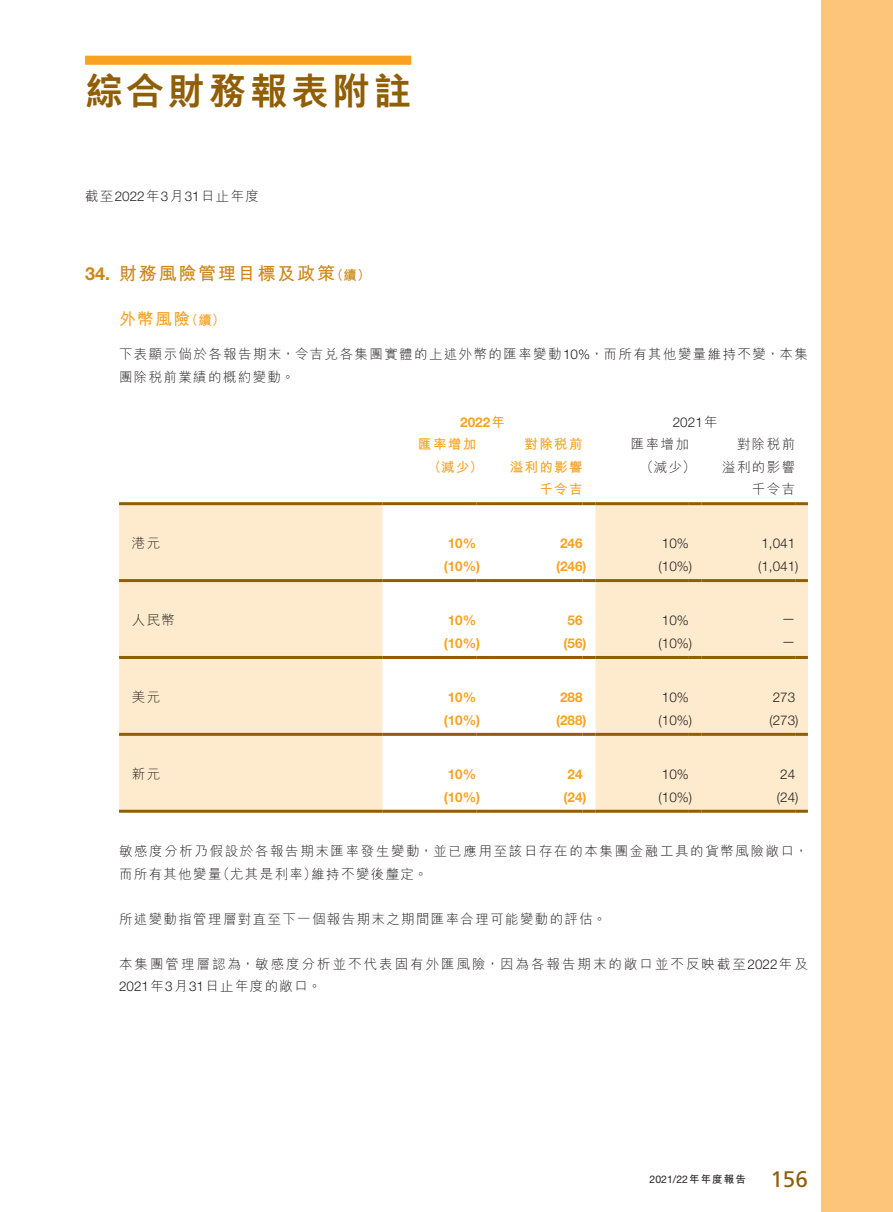
<style>
.page{position:relative;width:893px;height:1212px;background:#fff}
.page>*{position:absolute;margin:0;border:0;box-sizing:border-box;transform-origin:0 0}
.t1{font:800 37.5px "M Hei HK";letter-spacing:.1em;color:#905e04}
.t2{font:22.5px "Frutiger LT Std";color:#905e04}
.t3{font:700 18px "M Hei HK";letter-spacing:.1em;color:#ce8617}
.t4{font:700 18px "Helvetica Neue LT Std";color:#ce8617}
.t5{font:700 16.5px "M Hei HK";color:#f9a221}
.t6{font:300 13.5px/22.5px "M Hei HK";letter-spacing:.105em;color:#231f20}
.t7{font:300 13.5px "Helvetica Neue LT Std";color:#231f20}
.t8{font:700 13.5px "Helvetica Neue LT Std";color:#f9a221}
.t9{font:300 13.5px/22.5px "M Hei HK";letter-spacing:.15em;color:#231f20}
.t10{font:700 13.5px/22.5px "M Hei HK";letter-spacing:.1em;color:#f9a221}
.t11{font:700 13.5px "M Hei HK";color:#ce8617}
.t12{font:10.5px "Helvetica Neue LT Std";color:#231f20}
.s1{font-family:"Helvetica Neue LT Std"}
.s2{font-family:"M Hei HK"}
.s3{font-family:"M Hei HK";font-weight:700}
</style>
<div class="page">
<div style="left:85px;top:56px;width:326px;height:9px;background:#f9a221"></div>
<div style="left:821px;top:0;width:72px;height:1212px;background:#fdc579"></div>
<div style="left:119px;top:505px;width:689px;height:305px;background:#feeacd"></div>
<svg style="left:383px;top:505px;width:212px;height:305px"></svg>
<hr style="left:119px;top:579px;width:264px;height:3px;background:#905e04">
<hr style="left:383px;top:579px;width:93px;height:3px;background:#905e04">
<svg style="left:476px;top:579px;width:13px;height:3px"></svg>
<hr style="left:489px;top:579px;width:94px;height:3px;background:#905e04">
<svg style="left:583px;top:579px;width:12px;height:3px"></svg>
<hr style="left:595px;top:579px;width:94px;height:3px;background:#905e04">
<svg style="left:689px;top:579px;width:13px;height:3px"></svg>
<hr style="left:702px;top:579px;width:93px;height:3px;background:#905e04">
<svg style="left:795px;top:579px;width:13px;height:3px"></svg>
<hr style="left:119px;top:656px;width:264px;height:3px;background:#905e04">
<hr style="left:383px;top:656px;width:93px;height:3px;background:#905e04">
<svg style="left:476px;top:656px;width:13px;height:3px"></svg>
<hr style="left:489px;top:656px;width:94px;height:3px;background:#905e04">
<svg style="left:583px;top:656px;width:12px;height:3px"></svg>
<hr style="left:595px;top:656px;width:94px;height:3px;background:#905e04">
<svg style="left:689px;top:656px;width:13px;height:3px"></svg>
<hr style="left:702px;top:656px;width:93px;height:3px;background:#905e04">
<svg style="left:795px;top:656px;width:13px;height:3px"></svg>
<hr style="left:119px;top:733px;width:264px;height:3px;background:#905e04">
<hr style="left:383px;top:733px;width:93px;height:3px;background:#905e04">
<svg style="left:476px;top:733px;width:13px;height:3px"></svg>
<hr style="left:489px;top:733px;width:94px;height:3px;background:#905e04">
<svg style="left:583px;top:733px;width:12px;height:3px"></svg>
<hr style="left:595px;top:733px;width:94px;height:3px;background:#905e04">
<svg style="left:689px;top:733px;width:13px;height:3px"></svg>
<hr style="left:702px;top:733px;width:93px;height:3px;background:#905e04">
<svg style="left:795px;top:733px;width:13px;height:3px"></svg>
<hr style="left:119px;top:810px;width:264px;height:3px;background:#905e04">
<hr style="left:383px;top:810px;width:93px;height:3px;background:#905e04">
<svg style="left:476px;top:810px;width:13px;height:3px"></svg>
<hr style="left:489px;top:810px;width:94px;height:3px;background:#905e04">
<svg style="left:583px;top:810px;width:12px;height:3px"></svg>
<hr style="left:595px;top:810px;width:94px;height:3px;background:#905e04">
<svg style="left:689px;top:810px;width:13px;height:3px"></svg>
<hr style="left:702px;top:810px;width:93px;height:3px;background:#905e04">
<svg style="left:795px;top:810px;width:13px;height:3px"></svg>
<hr style="left:119px;top:502px;width:264px;height:3px;background:#905e04">
<hr style="left:383px;top:502px;width:93px;height:3px;background:#905e04">
<svg style="left:476px;top:502px;width:13px;height:3px"></svg>
<hr style="left:489px;top:502px;width:94px;height:3px;background:#905e04">
<svg style="left:583px;top:502px;width:12px;height:3px"></svg>
<hr style="left:595px;top:502px;width:94px;height:3px;background:#905e04">
<svg style="left:689px;top:502px;width:13px;height:3px"></svg>
<hr style="left:702px;top:502px;width:93px;height:3px;background:#905e04">
<svg style="left:795px;top:502px;width:13px;height:3px"></svg>
<h1 class="t1" style="left:85px;top:73px;width:328px">綜合財務報表附註</h1>
<p class="t6" style="left:85px;top:184px;width:176px">截至<span class="s1">2022</span>年<span class="s1">3</span>月<span class="s1">31</span>日止年度</p>
<h3 class="t4" style="left:85px;top:262px;width:27px">34.</h3>
<h3 class="t3" style="left:119px;top:260px;width:217px">財務風險管理目標及政策</h3>
<p class="t11" style="left:330px;top:265px;width:42px">（續(</p>
<p class="t5" style="left:119px;top:307px;width:72px">外幣風險</p>
<p class="t6" style="left:119px;top:343px;width:690px">下表顯示倘於各報告期末，令吉兌各集團實體的上述外幣的匯率變動<span class="s1">10%</span>，而所有其他變量維持不變，本集團除稅前業績的概約變動。</p>
<p class="t7" style="left:673px;top:413px;width:46px">2021<span class="s2">年</span></p>
<p class="t10" style="left:185px;top:308px;width:42px">（續(</p>
<p class="t8" style="left:460px;top:413px;width:46px">2022<span class="s2">年</span></p>
<p class="t10" style="left:428px;top:432px;width:57px;text-indent:-9px">匯率增加（減少(</p>
<p class="t10" style="left:510px;top:432px;width:74px;text-align:right">對除稅前溢利的影響</p>
<p class="t6" style="left:640px;top:433px;width:57px;text-indent:-9px">匯率增加（減少(</p>
<p class="t6" style="left:722px;top:433px;width:74px;text-align:right">對除稅前溢利的影響千令吉</p>
<p class="t10" style="left:539px;top:477px;width:45px">千令吉</p>
<p class="t6" style="left:132px;top:532px;width:30px">港元</p>
<p class="t8" style="left:448px;top:535px;width:30px">10%</p>
<p class="t8" style="left:560px;top:535px;width:24px">246</p>
<p class="t7" style="left:662px;top:535px;width:29px">10%</p>
<p class="t7" style="left:761px;top:535px;width:35px">1,041</p>
<p class="t8" style="left:444px;top:558px;width:38px">)10%(</p>
<p class="t8" style="left:556px;top:558px;width:32px">)246(</p>
<p class="t7" style="left:659px;top:558px;width:35px">)10%(</p>
<p class="t7" style="left:758px;top:558px;width:42px">)1,041(</p>
<p class="t6" style="left:132px;top:609px;width:45px">人民幣</p>
<p class="t8" style="left:448px;top:612px;width:30px">10%</p>
<p class="t8" style="left:568px;top:612px;width:17px">56</p>
<p class="t7" style="left:662px;top:612px;width:29px">10%</p>
<p class="t7" style="left:782px;top:610px;width:15px">—</p>
<p class="t8" style="left:444px;top:635px;width:38px">)10%(</p>
<p class="t8" style="left:564px;top:635px;width:25px">)56(</p>
<p class="t7" style="left:659px;top:635px;width:35px">)10%(</p>
<p class="t7" style="left:782px;top:633px;width:15px">—</p>
<p class="t6" style="left:132px;top:686px;width:30px">美元</p>
<p class="t8" style="left:448px;top:689px;width:30px">10%</p>
<p class="t8" style="left:560px;top:689px;width:24px">288</p>
<p class="t7" style="left:662px;top:689px;width:29px">10%</p>
<p class="t7" style="left:773px;top:689px;width:24px">273</p>
<p class="t8" style="left:444px;top:712px;width:38px">)10%(</p>
<p class="t8" style="left:556px;top:712px;width:32px">)288(</p>
<p class="t7" style="left:659px;top:712px;width:35px">)10%(</p>
<p class="t7" style="left:769px;top:712px;width:31px">)273(</p>
<p class="t6" style="left:132px;top:763px;width:30px">新元</p>
<p class="t8" style="left:448px;top:766px;width:30px">10%</p>
<p class="t8" style="left:568px;top:766px;width:17px">24</p>
<p class="t7" style="left:662px;top:766px;width:29px">10%</p>
<p class="t7" style="left:780px;top:766px;width:17px">24</p>
<p class="t8" style="left:444px;top:788px;width:38px">)10%(</p>
<p class="t8" style="left:564px;top:788px;width:25px">)24(</p>
<p class="t7" style="left:659px;top:789px;width:35px">)10%(</p>
<p class="t7" style="left:777px;top:789px;width:23px">)24(</p>
<p class="t6" style="left:311px;top:840px;width:498px;text-indent:-192px">敏感度分析乃假設於各報告期末匯率發生變動，並已應用至該日存在的本集團金融工具的貨幣風險敞口，維持不變後釐定。</p>
<p class="t6" style="left:217px;top:862px;width:101px">（尤其是利率）</p>
<p class="t6" style="left:119px;top:862px;width:104px">而所有其他變量</p>
<p class="t6" style="left:119px;top:907px;width:489px">所述變動指管理層對直至下一個報告期末之期間匯率合理可能變動的評估。</p>
<p class="t9" style="left:119px;top:952px;width:690px">本集團管理層認為，敏感度分析並不代表固有外匯風險，因為各報告期末的敞口並不反映截至<span class="s1">2022</span>年及<br><span class="s1">2021</span>年<span class="s1">3</span>月<span class="s1">31</span>日止年度的敞口。</p>
<p class="t12" style="left:650px;top:1173px;width:98px">2021/22<span class="s3">年年度報告</span></p>
<h2 class="t2" style="left:770px;top:1166px;width:39px">156</h2>
</div>
